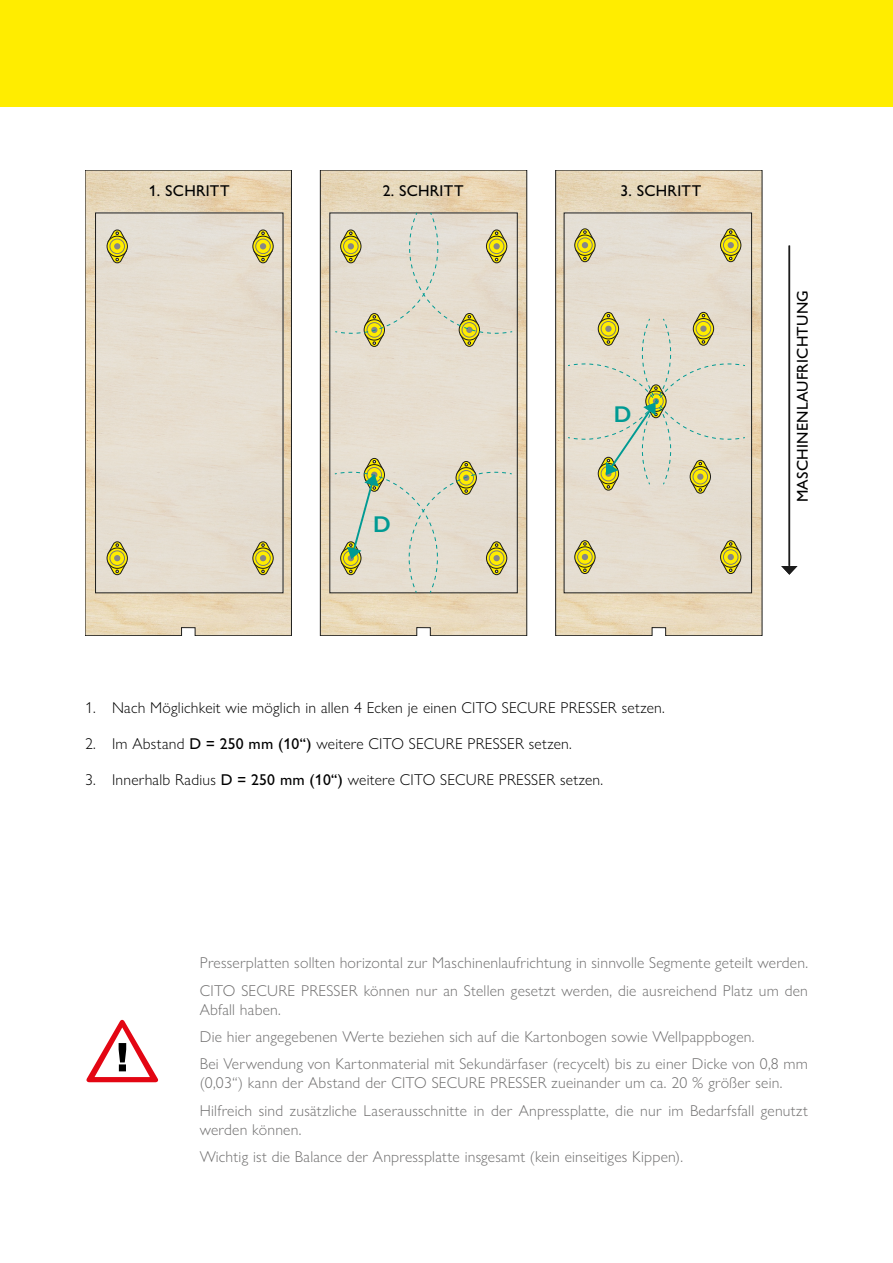
<style>
.page{position:relative;width:893px;height:1263px;background:#fff}
.page>*{position:absolute;margin:0;border:0;box-sizing:border-box;transform-origin:0 0}
.t1{font:600 22.95px "Gill Sans";color:#009a93}
.t2{font:300 15.75px/27.5px "Gill Sans Nova";letter-spacing:.015em;color:#706f6f}
.t3{font:300 15.75px "Gill Sans Nova";letter-spacing:.015em;color:#000}
.t4{font:500 15.75px "Gill Sans Nova";letter-spacing:.015em;color:#000}
.s1{font-weight:500}
</style>
<div class="page">
<div style="left:0;top:0;width:893px;height:106px;background:#ffed00"></div>
<svg style="left:85px;top:170px;width:207px;height:466px;background:#ddcdb0"></svg>
<svg style="left:555px;top:170px;width:207px;height:466px;background:#ddcdb0"></svg>
<svg style="left:320px;top:170px;width:207px;height:466px;background:#d5c6ac"></svg>
<div style="left:566px;top:215px;width:184px;height:376px;background:#e5ddd0"></div>
<div style="left:564px;top:213px;width:188px;height:380px;border:1px solid #1e1e1c"></div>
<div style="left:97px;top:215px;width:184px;height:376px;background:#e5ddd0"></div>
<div style="left:95px;top:213px;width:188px;height:380px;border:1px solid #1e1e1c"></div>
<div style="left:332px;top:215px;width:183px;height:376px;background:#e6ded0"></div>
<div style="left:107px;top:236px;width:21px;height:21px;border:1px solid #1e1e1c;border-radius:50%"></div>
<svg style="left:108px;top:230px;width:19px;height:33px"></svg>
<svg style="left:253px;top:230px;width:20px;height:33px"></svg>
<div style="left:107px;top:548px;width:21px;height:20px;border:1px solid #1e1e1c;border-radius:50%"></div>
<svg style="left:108px;top:541px;width:19px;height:34px"></svg>
<svg style="left:253px;top:541px;width:20px;height:34px"></svg>
<svg style="left:334px;top:212px;width:179px;height:135px;background:#dcd6bf"></svg>
<div style="left:575px;top:235px;width:20px;height:21px;border:1px solid #1e1e1c;border-radius:50%"></div>
<svg style="left:575px;top:228px;width:19px;height:34px"></svg>
<div style="left:720px;top:235px;width:21px;height:21px;border:1px solid #1e1e1c;border-radius:50%"></div>
<svg style="left:721px;top:228px;width:19px;height:34px"></svg>
<div style="left:575px;top:547px;width:20px;height:20px;border:1px solid #1e1e1c;border-radius:50%"></div>
<svg style="left:575px;top:540px;width:19px;height:34px"></svg>
<div style="left:720px;top:547px;width:21px;height:20px;border:1px solid #1e1e1c;border-radius:50%"></div>
<svg style="left:721px;top:540px;width:19px;height:34px"></svg>
<svg style="left:334px;top:458px;width:179px;height:136px;background:#dad5bf"></svg>
<svg style="left:567px;top:312px;width:179px;height:182px;background:#ddd8c1"></svg>
<svg style="left:86px;top:1019px;width:73px;height:63px"></svg>
<hr style="left:789px;top:246px;width:1px;height:320px;background:#1c1c1c">
<svg style="left:781px;top:566px;width:16px;height:9px"></svg>
<p class="t4" style="left:149px;top:181px;width:82px">1. SCHRITT</p>
<p class="t4" style="left:383px;top:181px;width:82px">2. SCHRITT</p>
<p class="t4" style="left:620px;top:181px;width:82px">3. SCHRITT</p>
<h1 class="t1" style="left:373px;top:510px;width:19px">D</h1>
<h1 class="t1" style="left:614px;top:400px;width:19px">D</h1>
<p class="t3" style="left:85px;top:698px;width:581px">1. Nach Möglichkeit wie möglich in allen 4 Ecken je einen CITO SECURE PRESSER setzen.</p>
<p class="t3" style="left:85px;top:734px;width:488px">2. Im Abstand <span class="s1">D = 250 mm (10“)</span> weitere CITO SECURE PRESSER setzen.</p>
<p class="t3" style="left:85px;top:770px;width:519px">3. Innerhalb Radius <span class="s1">D = 250 mm (10“)</span> weitere CITO SECURE PRESSER setzen.</p>
<p class="t4" style="left:793px;top:502px;width:213px;rotate:-90deg">MASCHINENLAUFRICHTUNG</p>
<p class="t2" style="left:200px;top:949px;width:610px">Presserplatten sollten horizontal zur Maschinenlaufrichtung in sinnvolle Segmente geteilt werden.<br>CITO SECURE PRESSER können nur an Stellen gesetzt werden, die ausreichend Platz um den</p>
<p class="t2" style="left:200px;top:995px;width:610px">Abfall haben.<br>Die hier angegebenen Werte beziehen sich auf die Kartonbogen sowie Wellpappbogen.<br>Bei Verwendung von Kartonmaterial mit Sekundärfaser (recycelt) bis zu einer Dicke von 0,8 mm</p>
<p class="t2" style="left:200px;top:1069px;width:610px">(0,03“) kann der Abstand der CITO SECURE PRESSER zueinander um ca. 20 % größer sein.<br>Hilfreich sind zusätzliche Laserausschnitte in der Anpressplatte, die nur im Bedarfsfall genutzt</p>
<p class="t2" style="left:200px;top:1115px;width:485px">werden können.<br>Wichtig ist die Balance der Anpressplatte insgesamt (kein einseitiges Kippen).</p>
</div>
